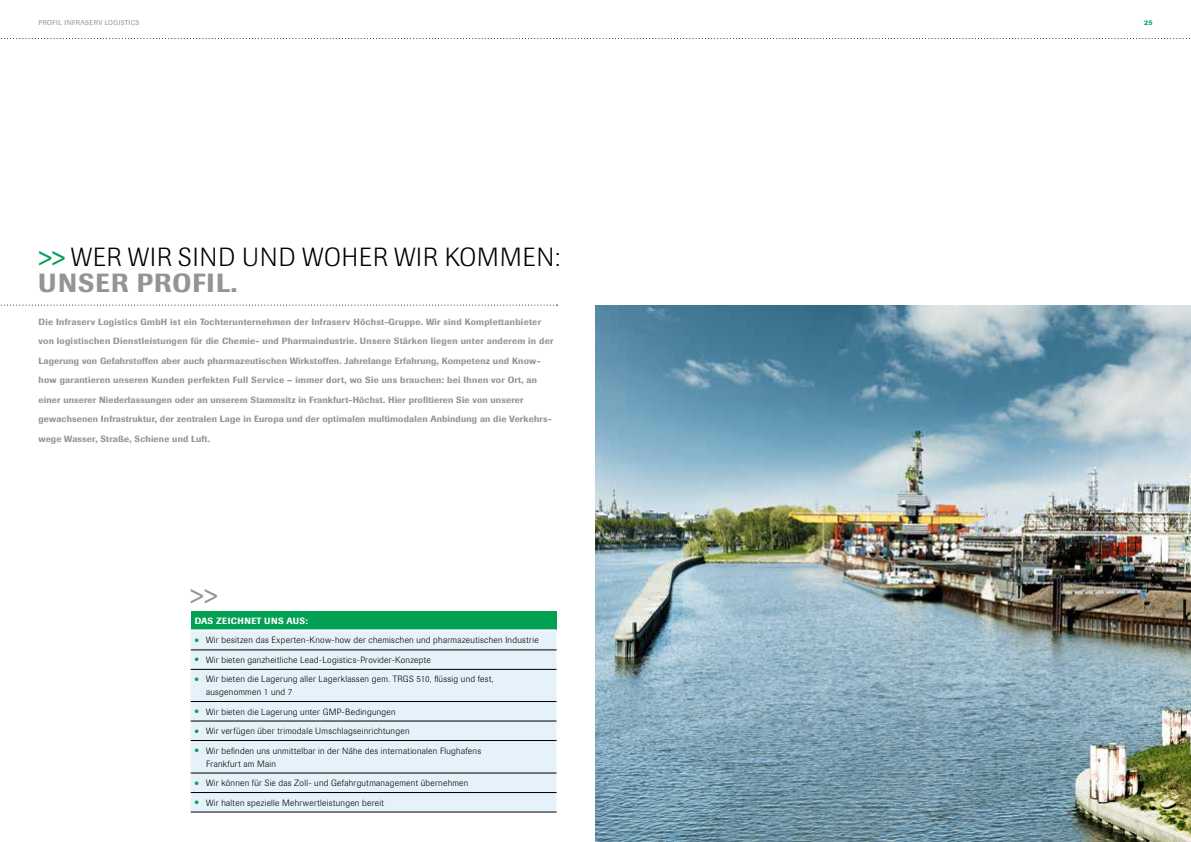
<style>
.page{position:relative;width:1191px;height:842px;background:#fff}
.page>*{position:absolute;margin:0;border:0;box-sizing:border-box;transform-origin:0 0}
.t1{font:300 26px/26px "Imago BQ";letter-spacing:.05em;color:#000}
.t2{font:26px "Imago BQ";color:#949494}
.t3{font:500 9px/19.5px "Imago BQ";letter-spacing:.02em;color:#949494}
.t4{font:300 9px/13px "Imago BQ";letter-spacing:.035em;color:#000}
.t5{font:500 9px "Imago BQ";letter-spacing:.04em;color:#fff}
.t6{font:7px "Imago BQ";letter-spacing:.05em;color:#949494}
.t7{font:500 7px "Imago BQ";color:#00a153}
.s1{font-weight:400;color:#00a153}
.s2{font-weight:500;color:#949494}
</style>
<div class="page">
<img style="left:595px;top:305px;width:596px;height:537px">
<svg style="left:0;top:38px;width:1190px;height:1px"></svg>
<svg style="left:0;top:305px;width:557px;height:1px"></svg>
<div style="left:191px;top:611px;width:365px;height:19px;background:#00a153"></div>
<div style="left:191px;top:631px;width:365px;height:181px;background:#e6f2fa"></div>
<hr style="left:191px;top:629px;width:365px;height:2px;background:#fff">
<hr style="left:191px;top:650px;width:365px;height:1px;background:#000">
<hr style="left:191px;top:669px;width:365px;height:1px;background:#000">
<hr style="left:191px;top:701px;width:365px;height:1px;background:#000">
<hr style="left:191px;top:721px;width:365px;height:1px;background:#000">
<hr style="left:191px;top:740px;width:365px;height:1px;background:#000">
<hr style="left:191px;top:773px;width:365px;height:1px;background:#000">
<hr style="left:191px;top:792px;width:365px;height:1px;background:#000">
<hr style="left:191px;top:812px;width:365px;height:1px;background:#000">
<p class="t6" style="left:39px;top:19px;width:102px">PROFIL INFRASERV LOGISTICS</p>
<p class="t7" style="left:1144px;top:18px;width:10px">25</p>
<h1 class="t1" style="left:36px;top:244px;width:526px"><span class="s1">&gt;&gt;</span>WER WIR SIND UND WOHER WIR KOMMEN:<br><span class="s2">UNSER PROFIL.</span></h1>
<p class="t3" style="left:39px;top:312px;width:516px">Die Infraserv Logistics GmbH ist ein Tochterunternehmen der Infraserv Höchst-Gruppe. Wir sind Komplettanbieter von logistischen Dienstleistungen für die Chemie- und Pharmaindustrie. Unsere Stärken liegen unter anderem in der Lagerung von Gefahrstoffen aber auch pharmazeutischen Wirkstoffen. Jahrelange Erfahrung, Kompetenz und Know&shy;how garantieren unseren Kunden perfekten Full Service – immer dort, wo Sie uns brauchen: bei Ihnen vor Ort, an einer unserer Niederlassungen oder an unserem Stammsitz in Frankfurt-Höchst. Hier profitieren Sie von unserer gewachsenen Infrastruktur, der zentralen Lage in Europa und der optimalen multimodalen Anbindung an die Verkehrs&shy;wege Wasser, Straße, Schiene und Luft.</p>
<h1 class="t2" style="left:187px;top:580px;width:34px">&gt;&gt;</h1>
<p class="t5" style="left:195px;top:615px;width:115px">DAS ZEICHNET UNS AUS:</p>
<p class="t4" style="left:195px;top:634px;width:345px"><sup>●</sup> Wir besitzen das Experten-Know-how der chemischen und pharmazeutischen Industrie</p>
<p class="t4" style="left:195px;top:653px;width:238px"><sup>●</sup> Wir bieten ganzheitliche Lead-Logistics-Provider-Konzepte</p>
<p class="t4" style="left:206px;top:673px;width:289px;text-indent:-11px"><sup>●</sup> Wir bieten die Lagerung aller Lagerklassen gem. TRGS 510, flüssig und fest, ausgenommen 1 und 7</p>
<p class="t4" style="left:195px;top:705px;width:202px"><sup>●</sup> Wir bieten die Lagerung unter GMP-Bedingungen</p>
<p class="t4" style="left:195px;top:725px;width:216px"><sup>●</sup> Wir verfügen über trimodale Umschlagseinrichtungen</p>
<p class="t4" style="left:206px;top:744px;width:276px;text-indent:-11px"><sup>●</sup> Wir befinden uns unmittelbar in der Nähe des internationalen Flughafens<br>Frankfurt am Main</p>
<p class="t4" style="left:195px;top:777px;width:275px"><sup>●</sup> Wir können für Sie das Zoll- und Gefahrgutmanagement übernehmen</p>
<p class="t4" style="left:195px;top:796px;width:191px"><sup>●</sup> Wir halten spezielle Mehrwertleistungen bereit</p>
</div>
